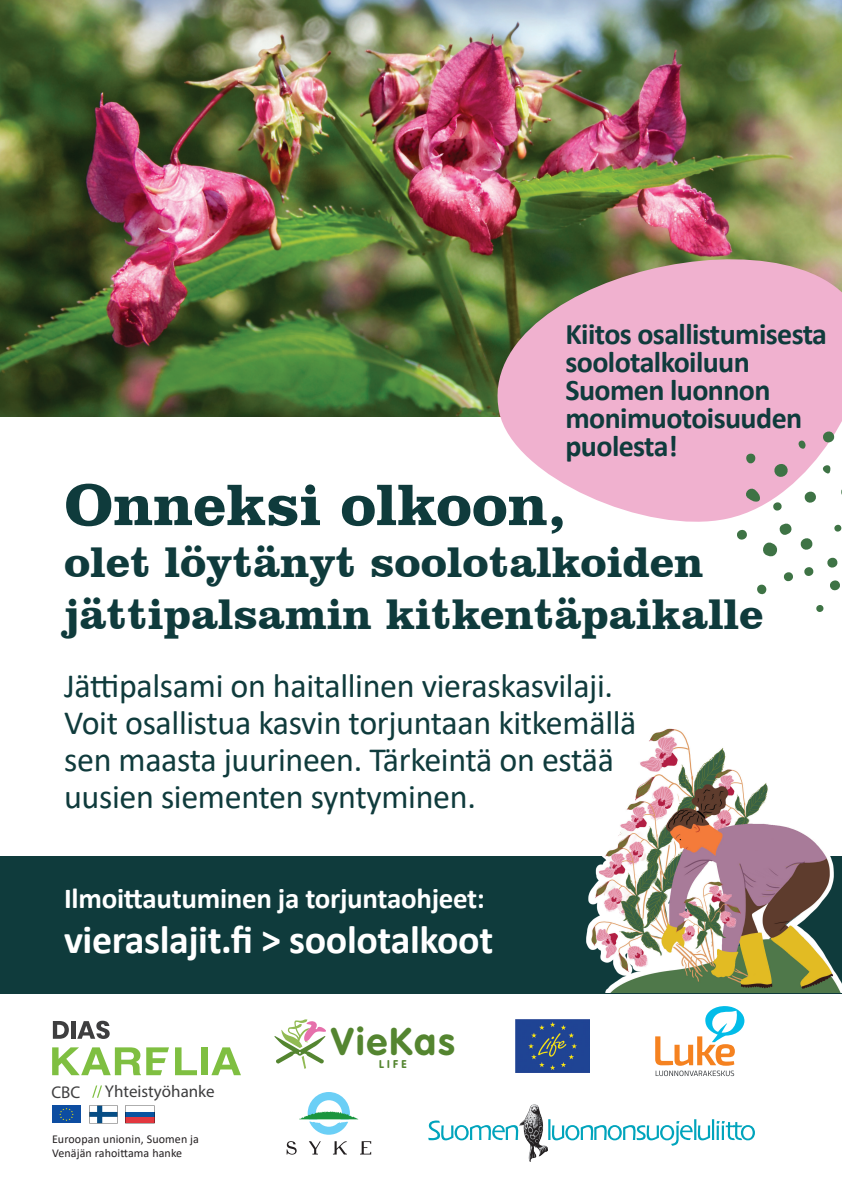
<style>
.page{position:relative;width:842px;height:1191px;background:#fff}
.page>*{position:absolute;margin:0;border:0;box-sizing:border-box;transform-origin:0 0}
.t1{font:700 60px "Clarendon BT";color:#0f3b3c}
.t2{font:700 44px/52px "Clarendon BT";color:#0f3b3c}
.t3{font:700 40px "Calibri";letter-spacing:-.01em;color:#fff}
.t4{font:38.1px "VAG Rounded Bold";letter-spacing:.06em;color:#548530}
.t5{font:34px/37px "Calibri";letter-spacing:-.01em;color:#0f3b3c}
.t6{font:700 30px/28px "Calibri";letter-spacing:-.02em;color:#0f3b3c}
.t7{font:700 29px "Calibri";letter-spacing:-.01em;color:#fff}
.t8{font:17px "Myriad Pro";color:#3e3e3f}
.t9{font:12px/14px "Calibri";letter-spacing:.01em;color:#231f20}
.t10{font:11.1px "VAG Rounded Bold";color:#548530}
</style>
<div class="page">
<img style="left:0;top:0;width:842px;height:416px">
<div style="left:0;top:856px;width:842px;height:137px;background:#0f3b3c"></div>
<img style="left:586px;top:728px;width:256px;height:264px">
<img style="left:469px;top:191px;width:373px;height:331px">
<svg style="left:839px;top:482px;width:3px;height:19px"></svg>
<svg style="left:834px;top:524px;width:8px;height:8px"></svg>
<svg style="left:797px;top:439px;width:9px;height:10px"></svg>
<svg style="left:818px;top:461px;width:13px;height:13px"></svg>
<svg style="left:802px;top:488px;width:16px;height:18px"></svg>
<svg style="left:772px;top:460px;width:18px;height:21px"></svg>
<svg style="left:742px;top:484px;width:18px;height:18px"></svg>
<svg style="left:827px;top:557px;width:11px;height:11px"></svg>
<svg style="left:821px;top:428px;width:15px;height:18px"></svg>
<svg style="left:816px;top:605px;width:8px;height:7px"></svg>
<svg style="left:830px;top:580px;width:10px;height:11px"></svg>
<svg style="left:755px;top:521px;width:60px;height:73px"></svg>
<svg style="left:737px;top:529px;width:10px;height:11px"></svg>
<svg style="left:771px;top:500px;width:12px;height:13px"></svg>
<svg style="left:743px;top:453px;width:14px;height:13px"></svg>
<svg style="left:274px;top:1019px;width:52px;height:49px"></svg>
<img style="left:516px;top:1019px;width:73px;height:53px">
<svg style="left:287px;top:1141px;width:10px;height:13px"></svg>
<svg style="left:309px;top:1141px;width:12px;height:13px"></svg>
<svg style="left:333px;top:1141px;width:14px;height:13px"></svg>
<svg style="left:360px;top:1141px;width:11px;height:13px"></svg>
<svg style="left:299px;top:1092px;width:59px;height:42px"></svg>
<svg style="left:655px;top:1006px;width:90px;height:70px"></svg>
<svg style="left:428px;top:1120px;width:91px;height:20px"></svg>
<svg style="left:548px;top:1119px;width:207px;height:26px"></svg>
<img style="left:519px;top:1104px;width:29px;height:57px">
<svg style="left:211px;top:1047px;width:30px;height:28px"></svg>
<div style="left:201px;top:1047px;width:6px;height:28px;background:#7fbf41"></div>
<svg style="left:175px;top:1047px;width:22px;height:28px"></svg>
<svg style="left:52px;top:1047px;width:117px;height:28px"></svg>
<svg style="left:125px;top:1105px;width:30px;height:18px"></svg>
<svg style="left:89px;top:1105px;width:29px;height:18px"></svg>
<div style="left:52px;top:1105px;width:29px;height:18px;background:#0d4da1"></div>
<svg style="left:59px;top:1108px;width:15px;height:12px"></svg>
<svg style="left:92px;top:1085px;width:10px;height:12px"></svg>
<svg style="left:53px;top:1021px;width:16px;height:17px"></svg>
<div style="left:71px;top:1021px;width:5px;height:17px;background:#3e3e3f"></div>
<svg style="left:77px;top:1020px;width:33px;height:19px"></svg>
<p class="t6" style="left:565px;top:319px;width:263px">Kiitos osallistumisesta soolotalkoiluun<br>Suomen luonnon monimuotoisuuden puolesta!</p>
<h1 class="t1" style="left:64px;top:467px;width:504px">Onneksi olkoon,</h1>
<p class="t2" style="left:64px;top:535px;width:701px">olet löytänyt soolotalkoiden jättipalsamin kitkentäpaikalle</p>
<p class="t5" style="left:64px;top:666px;width:574px">Jättipalsami on haitallinen vieraskasvilaji.<br>Voit osallistua kasvin torjuntaan kitkemällä sen maasta juurineen. Tärkeintä on estää uusien siementen syntyminen.</p>
<p class="t7" style="left:64px;top:878px;width:422px">Ilmoittautuminen ja torjuntaohjeet:</p>
<p class="t3" style="left:64px;top:912px;width:431px">vieraslajit.fi &gt; soolotalkoot</p>
<p class="t8" style="left:51px;top:1081px;width:30px">CBC</p>
<p class="t8" style="left:105px;top:1081px;width:111px">Yhteistyöhanke</p>
<p class="t9" style="left:52px;top:1131px;width:149px">Euroopan unionin, Suomen ja<br>Venäjän rahoittama hanke</p>
<p class="t4" style="left:331px;top:1019px;width:125px">VieKas</p>
<p class="t10" style="left:379px;top:1058px;width:29px">LIFE</p>
</div>
